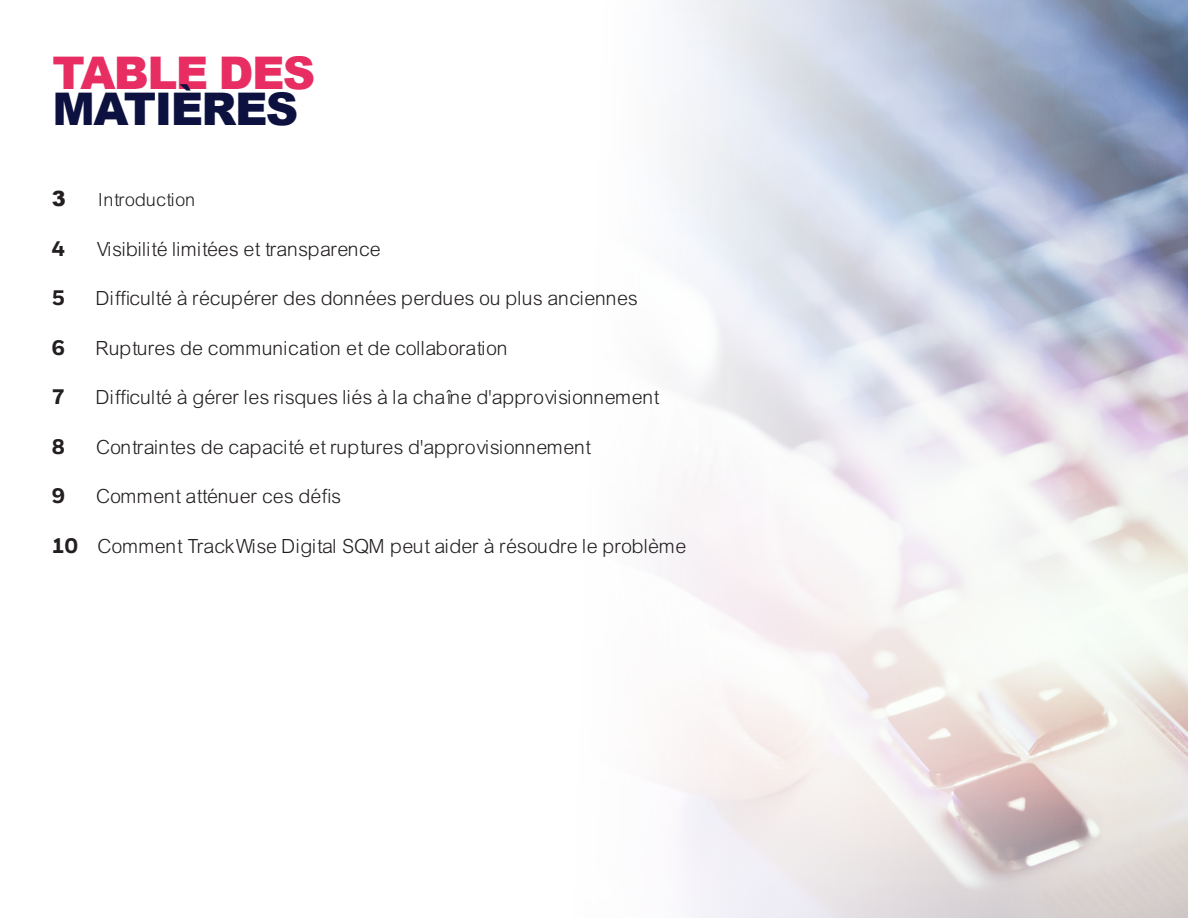
<style>
.page{position:relative;width:1188px;height:918px;background:#fff}
.page>*{position:absolute;margin:0;border:0;box-sizing:border-box;transform-origin:0 0}
.t1{font:900 45px/36px "Arial";letter-spacing:-.035em;color:#e72d62}
.t2{font:21px "Arial Lgt";color:#231f20}
.t3{font:800 21px "Honeywell Sans";color:#231f20}
.t4{font:900 21px "Arial";color:#231f20}
.t5{font:19.5px "Arial Lgt";color:#231f20}
.s1{color:#0d113f}
.s2{font-family:"Honeywell Sans";font-weight:800}
</style>
<div class="page">
<img style="left:668px;top:0;width:520px;height:918px">
<p class="t1" style="left:53px;top:54px;width:264px">TABLE DES<br><span class="s1">MATIÈRES</span></p>
<p class="t4" style="left:52px;top:184px;width:16px">3</p>
<p class="t5" style="left:100px;top:189px;width:98px">Introduction</p>
<p class="t3" style="left:52px;top:236px;width:15px">4</p>
<p class="t2" style="left:97px;top:237px;width:286px">Visibilité limitées et transparence</p>
<p class="t3" style="left:52px;top:285px;width:15px">5</p>
<p class="t2" style="left:97px;top:287px;width:543px">Difficulté à récupérer des données perdues ou plus anciennes</p>
<p class="t3" style="left:52px;top:335px;width:15px">6</p>
<p class="t2" style="left:97px;top:336px;width:413px">Ruptures de communication et de collaboration</p>
<p class="t3" style="left:52px;top:384px;width:15px">7</p>
<p class="t2" style="left:97px;top:386px;width:565px">Difficulté à gérer les risques liés à la chaîne d'approvisionnement</p>
<p class="t3" style="left:52px;top:434px;width:15px">8</p>
<p class="t2" style="left:97px;top:435px;width:496px">Contraintes de capacité et ruptures d'approvisionnement</p>
<p class="t3" style="left:52px;top:483px;width:15px">9</p>
<p class="t2" style="left:97px;top:485px;width:246px">Comment atténuer ces défis</p>
<p class="t2" style="left:52px;top:534px;width:637px"><span class="s2">10</span> Comment TrackWise Digital SQM peut aider à résoudre le problème</p>
</div>
